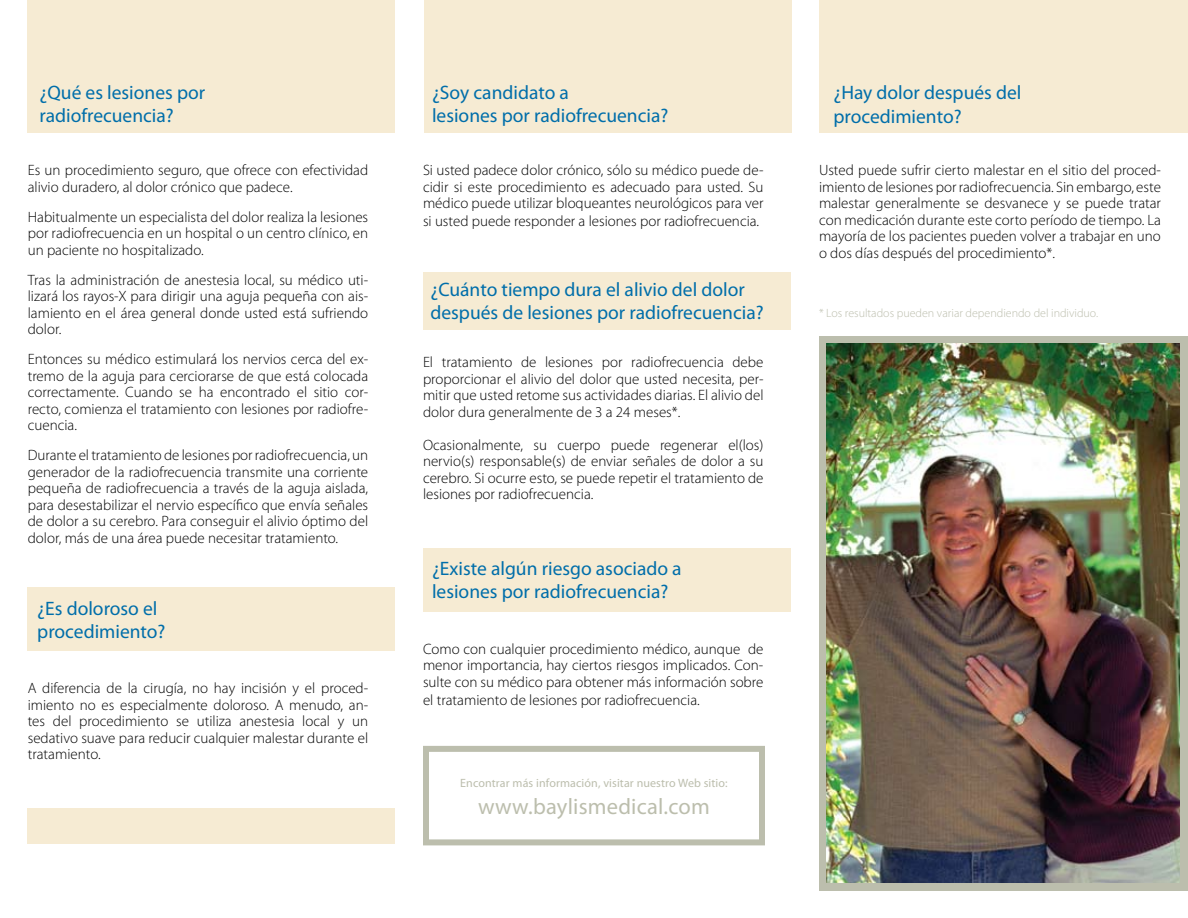
<style>
.page{position:relative;width:1188px;height:918px;background:#fff}
.page>*{position:absolute;margin:0;border:0;box-sizing:border-box;transform-origin:0 0}
.t1{font:22.5px "Myriad Pro";letter-spacing:.01em;color:#bcbead}
.t2{font:19.5px/23.4px "Myriad Pro";color:#006eaa}
.t3{font:300 15px/16.5px "Myriad Pro";color:#000;text-align:justify}
.t4{font:300 12px "Myriad Pro";color:#bcbead}
.t5{font:12px "Myriad Pro";letter-spacing:.01em;color:#bcbead}
</style>
<div class="page">
<div style="left:819px;top:0;width:369px;height:133px;background:#f6ebd3"></div>
<div style="left:423px;top:746px;width:342px;height:99px;border:6px solid #bcbead"></div>
<div style="left:819px;top:336px;width:369px;height:554px;background:#bcbead"></div>
<img style="left:826px;top:343px;width:354px;height:539px">
<div style="left:27px;top:0;width:368px;height:133px;background:#f6ebd3"></div>
<div style="left:423px;top:272px;width:368px;height:58px;background:#f6ebd3"></div>
<div style="left:423px;top:549px;width:368px;height:63px;background:#f6ebd3"></div>
<div style="left:27px;top:588px;width:368px;height:63px;background:#f6ebd3"></div>
<div style="left:27px;top:808px;width:368px;height:36px;background:#f6ebd3"></div>
<div style="left:424px;top:0;width:368px;height:133px;background:#f6ebd3"></div>
<h2 class="t2" style="left:40px;top:80px;width:167px">¿Qué es lesiones por radiofrecuencia?</h2>
<p class="t3" style="left:28px;top:162px;width:342px">Es un procedimiento seguro, que ofrece con efectividad alivio duradero, al dolor crónico que padece.</p>
<p class="t3" style="left:28px;top:208px;width:342px">Habitualmente un especialista del dolor realiza la lesiones por radiofrecuencia en un hospital o un centro clínico, en un paciente no hospitalizado.</p>
<p class="t3" style="left:28px;top:271px;width:342px">Tras la administración de anestesia local, su médico uti&shy;lizará los rayos-X para dirigir una aguja pequeña con ais&shy;lamiento en el área general donde usted está sufriendo dolor.</p>
<p class="t3" style="left:28px;top:351px;width:342px">Entonces su médico estimulará los nervios cerca del ex&shy;tremo de la aguja para cerciorarse de que está colocada correctamente. Cuando se ha encontrado el sitio cor&shy;recto, comienza el tratamiento con lesiones por radiofre&shy;cuencia.</p>
<p class="t3" style="left:28px;top:447px;width:342px">Durante el tratamiento de lesiones por radiofrecuencia, un generador de la radiofrecuencia transmite una corriente pequeña de radiofrecuencia a través de la aguja aislada, para desestabilizar el nervio específico que envía señales de dolor a su cerebro. Para conseguir el alivio óptimo del dolor, más de una área puede necesitar tratamiento.</p>
<h2 class="t2" style="left:37px;top:596px;width:130px">¿Es doloroso el procedimiento?</h2>
<p class="t3" style="left:28px;top:680px;width:342px">A diferencia de la cirugía, no hay incisión y el proced&shy;imiento no es especialmente doloroso. A menudo, an&shy;tes del procedimiento se utiliza anestesia local y un sedativo suave para reducir cualquier malestar durante el tratamiento.</p>
<h2 class="t2" style="left:432px;top:80px;width:238px">¿Soy candidato a<br>lesiones por radiofrecuencia?</h2>
<h2 class="t2" style="left:833px;top:81px;width:190px">¿Hay dolor después del procedimiento?</h2>
<p class="t3" style="left:423px;top:162px;width:342px">Si usted padece dolor crónico, sólo su médico puede de&shy;cidir si este procedimiento es adecuado para usted. Su médico puede utilizar bloqueantes neurológicos para ver</p>
<p class="t3" style="left:423px;top:213px;width:338px">si usted puede responder a lesiones por radiofrecuencia.</p>
<h2 class="t2" style="left:431px;top:277px;width:335px">¿Cuánto tiempo dura el alivio del dolor después de lesiones por radiofrecuencia?</h2>
<p class="t3" style="left:423px;top:354px;width:342px">El tratamiento de lesiones por radiofrecuencia debe proporcionar el alivio del dolor que usted necesita, per&shy;mitir que usted retome sus actividades diarias. El alivio del dolor dura generalmente de 3 a 24 meses*.</p>
<p class="t3" style="left:423px;top:436px;width:342px">Ocasionalmente, su cuerpo puede regenerar el(los) nervio(s) responsable(s) de enviar señales de dolor a su cerebro. Si ocurre esto, se puede repetir el tratamiento de lesiones por radiofrecuencia.</p>
<h2 class="t2" style="left:432px;top:556px;width:251px">¿Existe algún riesgo asociado a lesiones por radiofrecuencia?</h2>
<p class="t3" style="left:423px;top:640px;width:342px">Como con cualquier procedimiento médico, aunque de menor importancia, hay ciertos riesgos implicados. Con&shy;sulte con su médico para obtener más información sobre</p>
<p class="t3" style="left:423px;top:691px;width:278px">el tratamiento de lesiones por radiofrecuencia.</p>
<p class="t5" style="left:460px;top:775px;width:269px">Encontrar más información, visitar nuestro Web sitio:</p>
<h1 class="t1" style="left:478px;top:792px;width:233px">www.baylismedical.com</h1>
<p class="t3" style="left:819px;top:162px;width:344px">Usted puede sufrir cierto malestar en el sitio del proced&shy;imiento de lesiones por radiofrecuencia. Sin embargo, este malestar generalmente se desvanece y se puede tratar con medicación durante este corto período de tiempo. La mayoría de los pacientes pueden volver a trabajar en uno o dos días después del procedimiento*.</p>
<p class="t4" style="left:819px;top:306px;width:281px">* Los resultados pueden variar dependiendo del individuo.</p>
</div>
